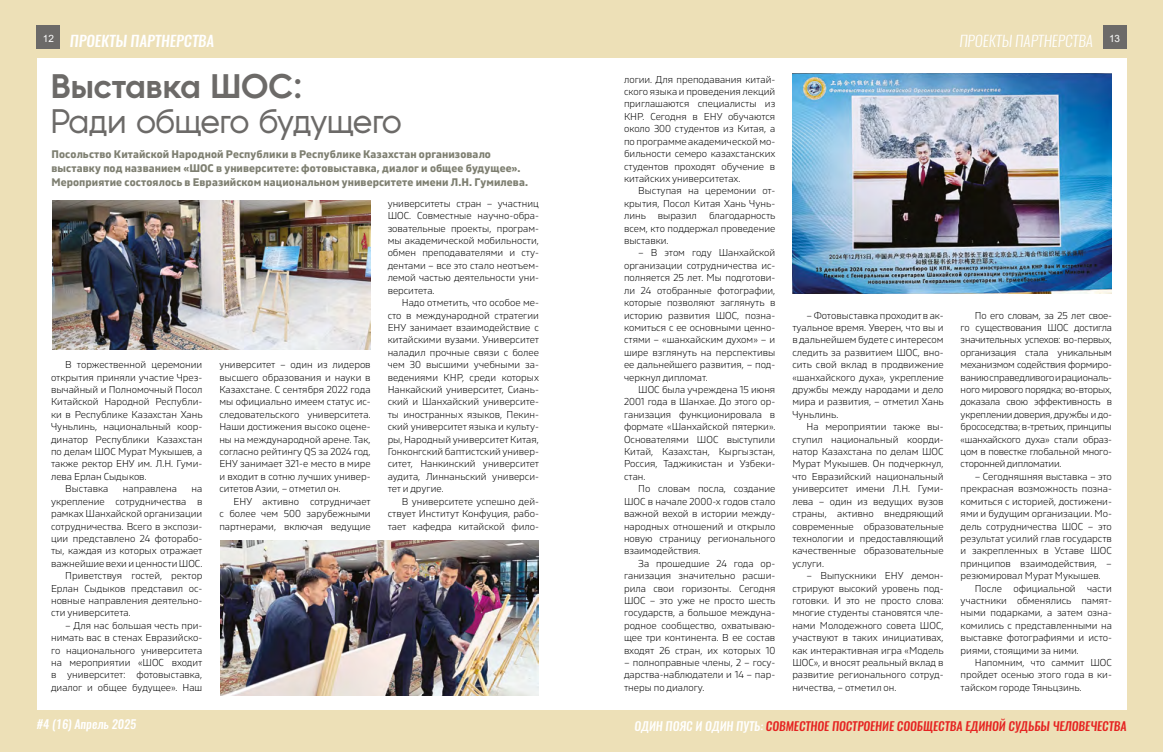
<style>
.page{position:relative;width:1163px;height:752px;background:#fff}
.page>*{position:absolute;margin:0;border:0;box-sizing:border-box;transform-origin:0 0}
.t1{font:500 34px "Kontora";letter-spacing:-.02em;color:#6c6a68}
.t2{font:800 34px "Kontora";color:#6c6a68}
.t3{font:italic 500 15px "Oswald";color:#fff}
.t4{font:italic 300 15px "Oswald";color:#fff}
.t5{font:italic 500 12px "Oswald";color:#e52321}
.t6{font:italic 500 12px "Oswald";color:#fff}
.t7{font:700 11px/14px "Gilam";letter-spacing:.005em;color:#7e7f71}
.t8{font:300 10px/12.4px "Gilam";color:#000;text-align:justify}
.t9{font:10px "Arial";color:#fff}
.s1{color:#fff}
</style>
<div class="page">
<div style="left:0;top:0;width:1162px;height:751px;background:#ede0b7"></div>
<div style="left:1102px;top:26px;width:23px;height:23px;background:#6c6a68"></div>
<div style="left:37px;top:26px;width:23px;height:23px;background:#6c6a68"></div>
<div style="left:37px;top:58px;width:1088px;height:651px;background:#fff"></div>
<img style="left:52px;top:200px;width:318px;height:149px">
<img style="left:792px;top:74px;width:319px;height:219px">
<img style="left:220px;top:540px;width:319px;height:154px">
<h2 class="t3" style="left:70px;top:30px;width:146px">ПРОЕКТЫ ПАРТНЕРСТВА</h2>
<h2 class="t4" style="left:959px;top:30px;width:135px">ПРОЕКТЫ ПАРТНЕРСТВА</h2>
<p class="t9" style="left:43px;top:31px;width:13px">12</p>
<p class="t9" style="left:1108px;top:31px;width:13px">13</p>
<h1 class="t2" style="left:51px;top:62px;width:252px">Выставка ШОС:</h1>
<h1 class="t1" style="left:51px;top:99px;width:352px">Ради общего будущего</h1>
<p class="t7" style="left:51px;top:146px;width:478px">Посольство Китайской Народной Республики в Республике Казахстан организовало выставку под названием «ШОС в университете: фотовыставка, диалог и общее будущее».<br>Мероприятие состоялось в Евразийском национальном университете имени Л.Н. Гумилева.</p>
<p class="t8" style="left:65px;top:358px;width:139px">В торжественной церемонии</p>
<p class="t8" style="left:51px;top:370px;width:153px">открытия приняли участие Чрез-</p>
<p class="t8" style="left:51px;top:382px;width:153px">вычайный и Полномочный Посол</p>
<p class="t8" style="left:51px;top:395px;width:153px">Китайской Народной Республи-</p>
<p class="t8" style="left:51px;top:407px;width:153px">ки в Республике Казахстан Хань</p>
<p class="t8" style="left:51px;top:420px;width:153px">Чуньлинь, национальный коор-</p>
<p class="t8" style="left:51px;top:432px;width:153px">динатор Республики Казахстан</p>
<p class="t8" style="left:51px;top:444px;width:153px">по делам ШОС Мурат Мукышев, а</p>
<p class="t8" style="left:51px;top:457px;width:153px">также ректор ЕНУ им. Л.Н. Гуми-</p>
<p class="t8" style="left:51px;top:469px;width:97px">лева Ерлан Сыдыков.</p>
<p class="t8" style="left:65px;top:482px;width:45px">Выставка</p>
<p class="t8" style="left:123px;top:482px;width:55px">направлена</p>
<p class="t8" style="left:191px;top:482px;width:12px">на</p>
<p class="t8" style="left:51px;top:494px;width:153px">укрепление сотрудничества в</p>
<p class="t8" style="left:51px;top:506px;width:153px">рамках Шанхайской организации</p>
<p class="t8" style="left:51px;top:519px;width:153px">сотрудничества. Всего в экспози-</p>
<p class="t8" style="left:51px;top:531px;width:153px">ции представлено 24 фоторабо-</p>
<p class="t8" style="left:51px;top:544px;width:153px">ты, каждая из которых отражает</p>
<p class="t8" style="left:51px;top:556px;width:153px">важнейшие вехи и ценности ШОС.</p>
<p class="t8" style="left:65px;top:568px;width:139px">Приветствуя гостей, ректор</p>
<p class="t8" style="left:51px;top:581px;width:153px">Ерлан Сыдыков представил ос-</p>
<p class="t8" style="left:51px;top:593px;width:153px">новные направления деятельно-</p>
<p class="t8" style="left:51px;top:606px;width:81px">сти университета.</p>
<p class="t8" style="left:51px;top:618px;width:153px;text-indent:14px">– Для нас большая честь при&shy;нимать вас в стенах Евразийско&shy;го национального университета на мероприятии «ШОС входит в университет: фотовыставка, диалог и общее будущее». Наш</p>
<p class="t8" style="left:219px;top:358px;width:153px">университет – один из лидеров высшего образования и науки в Казахстане. С сентября 2022 года мы официально имеем статус ис&shy;следовательского университета.<br>Наши достижения высоко оцене&shy;ны на международной арене. Так, согласно рейтингу QS за 2024 год, ЕНУ занимает 321-е место в мире и входит в сотню лучших универ&shy;ситетов Азии, – отметил он.</p>
<p class="t8" style="left:219px;top:494px;width:153px;text-indent:14px">ЕНУ активно сотрудничает с более чем 500 зарубежными партнерами, включая ведущие</p>
<p class="t8" style="left:387px;top:196px;width:153px">университеты стран – участниц ШОС. Совместные научно-обра&shy;зовательные проекты, програм&shy;мы академической мобильности, обмен преподавателями и сту&shy;дентами – все это стало неотъем&shy;лемой частью деятельности уни&shy;верситета.</p>
<p class="t8" style="left:387px;top:296px;width:153px;text-indent:14px">Надо отметить, что особое ме&shy;сто в международной стратегии ЕНУ занимает взаимодействие с китайскими вузами. Университет наладил прочные связи с более чем 30 высшими учебными за&shy;ведениями КНР, среди которых Нанкайский университет, Сиань&shy;ский и Шанхайский университе&shy;ты иностранных языков, Пекин&shy;ский университет языка и культу&shy;ры, Народный университет Китая, Гонконгский баптистский универ&shy;ситет, Нанкинский университет аудита, Линнаньский универси&shy;тет и другие.</p>
<p class="t8" style="left:387px;top:494px;width:153px;text-indent:14px">В университете успешно дей&shy;ствует Институт Конфуция, рабо&shy;тает кафедра китайской фило-</p>
<p class="t8" style="left:624px;top:72px;width:153px">логии. Для преподавания китай&shy;ского языка и проведения лекций приглашаются специалисты из КНР. Сегодня в ЕНУ обучаются около 300 студентов из Китая, а по программе академической мо&shy;бильности семеро казахстанских студентов проходят обучение в китайских университетах.</p>
<p class="t8" style="left:624px;top:184px;width:153px;text-indent:14px">Выступая на церемонии от&shy;крытия, Посол Китая Хань Чунь&shy;линь выразил благодарность всем, кто поддержал проведение выставки.</p>
<p class="t8" style="left:624px;top:246px;width:153px;text-indent:14px">– В этом году Шанхайской организации сотрудничества ис&shy;полняется 25 лет. Мы подготови&shy;ли 24 отобранные фотографии, которые позволяют заглянуть в историю развития ШОС, позна&shy;комиться с ее основными ценно&shy;стями – «шанхайским духом» – и шире взглянуть на перспективы ее дальнейшего развития, – под&shy;черкнул дипломат.</p>
<p class="t8" style="left:624px;top:382px;width:153px;text-indent:14px">ШОС была учреждена 15 июня 2001 года в Шанхае. До этого ор&shy;ганизация функционировала в формате «Шанхайской пятерки».<br>Основателями ШОС выступили Китай, Казахстан, Кыргызстан, Россия, Таджикистан и Узбеки&shy;стан.</p>
<p class="t8" style="left:624px;top:482px;width:153px;text-indent:14px">По словам посла, создание ШОС в начале 2000-х годов стало важной вехой в истории между&shy;народных отношений и открыло новую страницу регионального взаимодействия.</p>
<p class="t8" style="left:624px;top:556px;width:153px;text-indent:14px">За прошедшие 24 года ор&shy;ганизация значительно расши&shy;рила свои горизонты. Сегодня ШОС – это уже не просто шесть государств, а большое междуна&shy;родное сообщество, охватываю&shy;щее три континента. В ее состав входят 26 стран, их которых 10</p>
<p class="t8" style="left:624px;top:655px;width:153px">– полноправные члены, 2 – госу&shy;дарства-наблюдатели и 14 – пар&shy;тнеры по диалогу.</p>
<p class="t8" style="left:792px;top:308px;width:153px;text-indent:14px">– Фотовыставка проходит в ак&shy;туальное время. Уверен, что вы и в дальнейшем будете с интересом следить за развитием ШОС, вно&shy;сить свой вклад в продвижение «шанхайского духа», укрепление дружбы между народами и дело мира и развития, – отметил Хань Чуньлинь.</p>
<p class="t8" style="left:792px;top:420px;width:153px;text-indent:14px">На мероприятии также вы&shy;ступил национальный коорди&shy;натор Казахстана по делам ШОС Мурат Мукышев. Он подчеркнул, что Евразийский национальный университет имени Л.Н. Гуми&shy;лева – один из ведущих вузов страны, активно внедряющий современные образовательные технологии и предоставляющий качественные образовательные услуги.</p>
<p class="t8" style="left:792px;top:568px;width:153px;text-indent:14px">– Выпускники ЕНУ демон&shy;стрируют высокий уровень под&shy;готовки. И это не просто слова: многие студенты становятся чле&shy;нами Молодежного совета ШОС, участвуют в таких инициативах, как интерактивная игра «Модель ШОС», и вносят реальный вклад в развитие регионального сотруд&shy;ничества, – отметил он.</p>
<p class="t8" style="left:960px;top:308px;width:153px;text-indent:14px">По его словам, за 25 лет свое&shy;го существования ШОС достигла значительных успехов: во-первых, организация стала уникальным механизмом содействия формиро&shy;ванию справедливого и рациональ&shy;ного мирового порядка; во-вторых, доказала свою эффективность в укреплении доверия, дружбы и до&shy;брососедства; в-третьих, принципы «шанхайского духа» стали образ&shy;цом в повестке глобальной много&shy;сторонней дипломатии.</p>
<p class="t8" style="left:960px;top:469px;width:153px;text-indent:14px">– Сегодняшняя выставка – это прекрасная возможность позна&shy;комиться с историей, достижени&shy;ями и будущим организации. Мо&shy;дель сотрудничества ШОС – это результат усилий глав государств и закрепленных в Уставе ШОС принципов взаимодействия, – резюмировал Мурат Мукышев.</p>
<p class="t8" style="left:960px;top:581px;width:153px;text-indent:14px">После официальной части участники обменялись памят&shy;ными подарками, а затем озна&shy;комились с представленными на выставке фотографиями и исто&shy;риями, стоящими за ними.</p>
<p class="t8" style="left:960px;top:655px;width:153px;text-indent:14px">Напомним, что саммит ШОС пройдет осенью этого года в ки&shy;тайском городе Тяньцзинь.</p>
<p class="t6" style="left:37px;top:715px;width:101px">#4 (16) Апрель 2025</p>
<p class="t5" style="left:634px;top:717px;width:493px"><span class="s1">ОДИН ПОЯС И ОДИН ПУТЬ:</span> СОВМЕСТНОЕ ПОСТРОЕНИЕ СООБЩЕСТВА ЕДИНОЙ СУДЬБЫ ЧЕЛОВЕЧЕСТВА</p>
</div>
